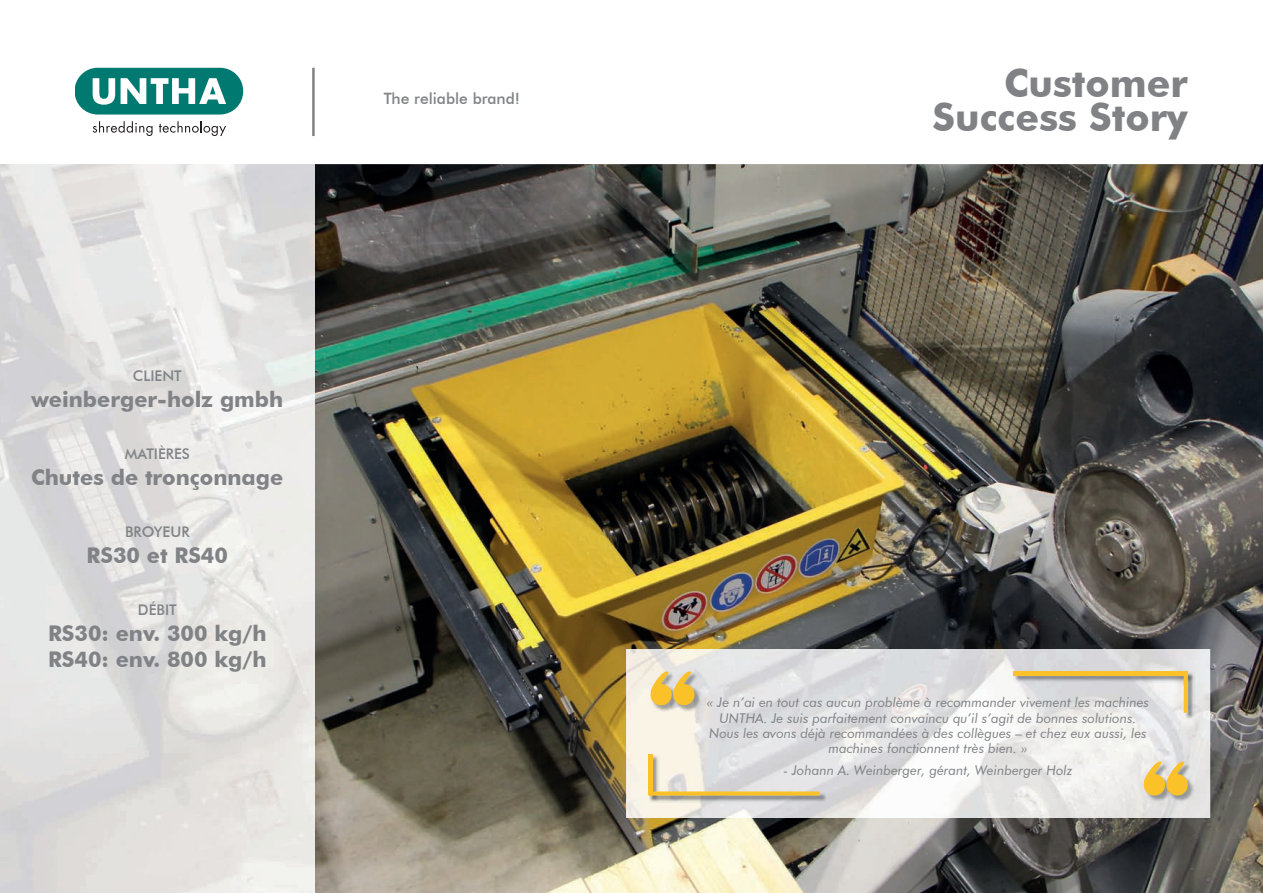
<style>
.page{position:relative;width:1263px;height:893px;background:#fff}
.page>*{position:absolute;margin:0;border:0;box-sizing:border-box;transform-origin:0 0}
.t1{font:700 38.85px/33.9px "Futura BT";color:#808285;text-align:right}
.t2{font:700 21.6px/26px "Futura BT";color:#808285}
.t3{font:500 15.6px "Futura BT";color:#808285}
.t4{font:500 14.7px "Futura BT";color:#808285}
.t5{font:italic 13.5px/15.3px "Futura BT";color:#808285;text-align:center}
</style>
<div class="page">
<img style="left:0;top:164px;width:1263px;height:729px">
<div style="left:75px;top:68px;width:168px;height:47px;background:#007a71;border-radius:23px"></div>
<svg style="left:93px;top:78px;width:22px;height:27px"></svg>
<svg style="left:121px;top:78px;width:105px;height:26px"></svg>
<svg style="left:93px;top:121px;width:60px;height:15px"></svg>
<svg style="left:159px;top:121px;width:67px;height:15px"></svg>
<hr style="left:312px;top:68px;width:3px;height:68px;background:#808285">
<img style="left:626px;top:649px;width:584px;height:169px">
<img style="left:651px;top:672px;width:50px;height:40px">
<svg style="left:650px;top:671px;width:44px;height:34px"></svg>
<img style="left:1144px;top:762px;width:50px;height:40px">
<svg style="left:1144px;top:761px;width:44px;height:34px"></svg>
<img style="left:652px;top:755px;width:7px;height:36px">
<hr style="left:648px;top:754px;width:4px;height:41px;background:#fac129">
<img style="left:659px;top:792px;width:168px;height:10px">
<svg style="left:649px;top:795px;width:10px;height:7px"></svg>
<svg style="left:652px;top:791px;width:168px;height:4px"></svg>
<img style="left:1014px;top:672px;width:181px;height:10px">
<hr style="left:1013px;top:671px;width:175px;height:4px;background:#fac129">
<img style="left:1184px;top:682px;width:10px;height:37px">
<svg style="left:1188px;top:673px;width:6px;height:9px"></svg>
<svg style="left:1184px;top:675px;width:4px;height:38px"></svg>
<p class="t3" style="left:384px;top:89px;width:138px">The reliable brand!</p>
<p class="t4" style="left:133px;top:367px;width:50px">CLIENT</p>
<h2 class="t2" style="left:31px;top:386px;width:253px">weinberger-holz gmbh</h2>
<p class="t4" style="left:125px;top:445px;width:67px">MATIÈRES</p>
<h2 class="t2" style="left:31px;top:464px;width:254px">Chutes de tronçonnage</h2>
<p class="t4" style="left:125px;top:523px;width:66px">BROYEUR</p>
<h2 class="t2" style="left:87px;top:542px;width:143px">RS30 et RS40</h2>
<p class="t4" style="left:138px;top:600px;width:40px">DÉBIT</p>
<h2 class="t2" style="left:48px;top:620px;width:220px">RS30: env. 300 kg/h<br>RS40: env. 800 kg/h</h2>
<h1 class="t1" style="left:932px;top:66px;width:257px">Customer<br>Success Story</h1>
<p class="t5" style="left:707px;top:695px;width:444px">« Je n’ai en tout cas aucun problème à recommander vivement les machines UNTHA. Je suis parfaitement convaincu qu’il s’agit de bonnes solutions.<br>Nous les avons déjà recommandées à des collègues – et chez eux aussi, les machines fonctionnent très bien. »</p>
<p class="t5" style="left:783px;top:762px;width:290px">- Johann A. Weinberger, gérant, Weinberger Holz</p>
</div>
